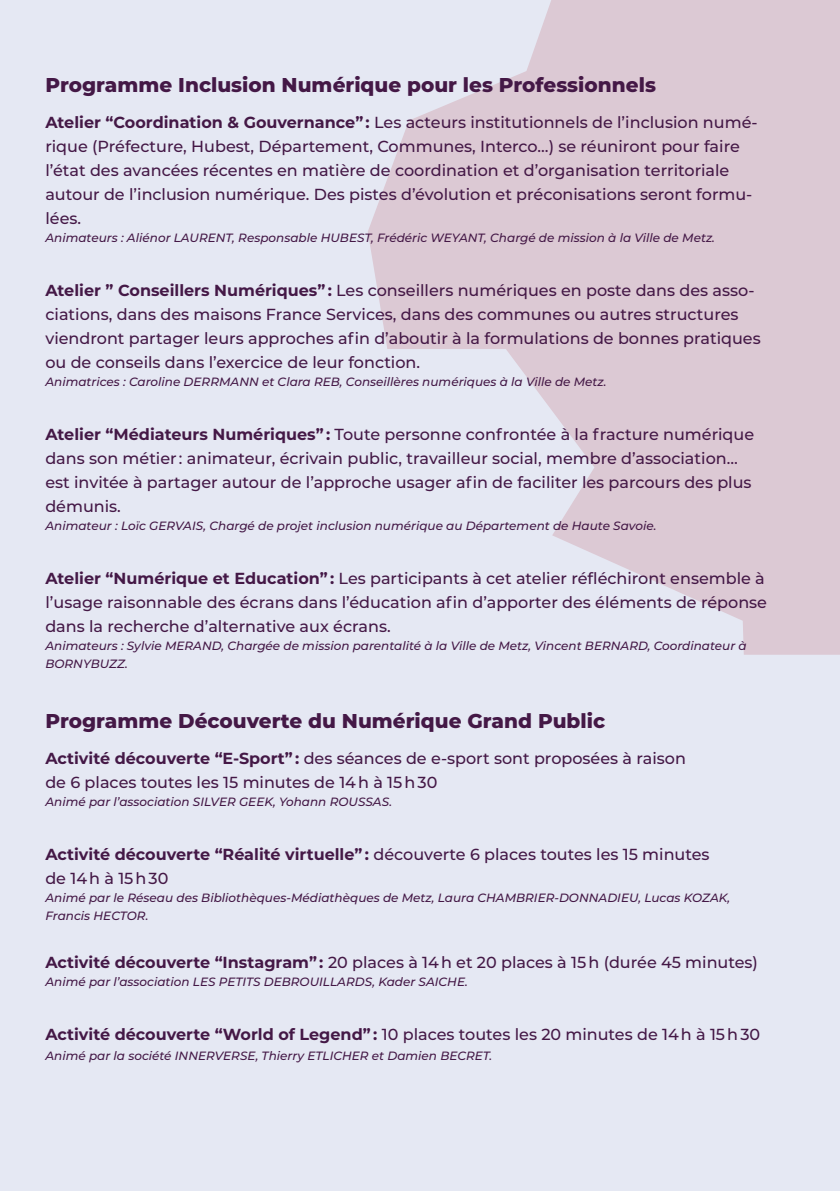
<style>
.page{position:relative;width:840px;height:1191px;background:#fff}
.page>*{position:absolute;margin:0;border:0;box-sizing:border-box;transform-origin:0 0}
.t1{font:800 20px "Montserrat";color:#441846}
.texte_courant{font:500 16px/24px "Montserrat";color:#441846}
.intervenants{font:italic 500 12px/18px "Montserrat";color:#441846}
.s1{font-weight:700}
</style>
<div class="page">
<div style="left:0;top:0;width:839px;height:1191px;background:#e5e8f3"></div>
<svg style="left:368px;top:0;width:471px;height:655px;fill:#dcc9d4"></svg>
<h2 class="t1" style="left:45px;top:70px;width:611px">Programme Inclusion Numérique pour les Professionnels</h2>
<p class="texte_courant" style="left:45px;top:110px;width:713px"><span class="s1">Atelier “Coordination &amp; Gouvernance” :</span> Les acteurs institutionnels de l’inclusion numé&shy;rique (Préfecture, Hubest, Département, Communes, Interco…) se réuniront pour faire l’état des avancées récentes en matière de coordination et d’organisation territoriale autour de l’inclusion numérique. Des pistes d’évolution et préconisations seront formu&shy;lées.</p>
<p class="intervenants" style="left:45px;top:228px;width:670px">Animateurs : Aliénor LAURENT, Responsable HUBEST, Frédéric WEYANT, Chargé de mission à la Ville de Metz.</p>
<p class="texte_courant" style="left:45px;top:278px;width:716px"><span class="s1">Atelier ” Conseillers Numériques” :</span> Les conseillers numériques en poste dans des asso&shy;ciations, dans des maisons France Services, dans des communes ou autres structures viendront partager leurs approches afin d’aboutir à la formulations de bonnes pratiques ou de conseils dans l’exercice de leur fonction.</p>
<p class="intervenants" style="left:45px;top:372px;width:562px">Animatrices : Caroline DERRMANN et Clara REB, Conseillères numériques à la Ville de Metz.</p>
<p class="texte_courant" style="left:45px;top:422px;width:709px"><span class="s1">Atelier “Médiateurs Numériques” :</span> Toute personne confrontée à la fracture numérique dans son métier : animateur, écrivain public, travailleur social, membre d’association… est invitée à partager autour de l’approche usager afin de faciliter les parcours des plus démunis.</p>
<p class="intervenants" style="left:45px;top:516px;width:612px">Animateur : Loïc GERVAIS, Chargé de projet inclusion numérique au Département de Haute Savoie.</p>
<p class="texte_courant" style="left:45px;top:566px;width:722px"><span class="s1">Atelier “Numérique et Education” :</span> Les participants à cet atelier réfléchiront ensemble à l’usage raisonnable des écrans dans l’éducation afin d’apporter des éléments de réponse dans la recherche d’alternative aux écrans.</p>
<p class="intervenants" style="left:45px;top:636px;width:702px">Animateurs : Sylvie MERAND, Chargée de mission parentalité à la Ville de Metz, Vincent BERNARD, Coordinateur à<br>BORNYBUZZ.</p>
<h2 class="t1" style="left:45px;top:706px;width:561px">Programme Découverte du Numérique Grand Public</h2>
<p class="texte_courant" style="left:45px;top:746px;width:641px"><span class="s1">Activité découverte “E-Sport” :</span> des séances de e-sport sont proposées à raison de 6 places toutes les 15 minutes de 14 h à 15 h 30</p>
<p class="intervenants" style="left:45px;top:792px;width:348px">Animé par l’association SILVER GEEK, Yohann ROUSSAS.</p>
<p class="texte_courant" style="left:45px;top:842px;width:665px"><span class="s1">Activité découverte “Réalité virtuelle” :</span> découverte 6 places toutes les 15 minutes de 14 h à 15 h 30</p>
<p class="intervenants" style="left:45px;top:888px;width:686px">Animé par le Réseau des Bibliothèques-Médiathèques de Metz, Laura CHAMBRIER-DONNADIEU, Lucas KOZAK,<br>Francis HECTOR.</p>
<p class="texte_courant" style="left:45px;top:950px;width:713px"><span class="s1">Activité découverte “Instagram” :</span> 20 places à 14 h et 20 places à 15 h (durée 45 minutes)</p>
<p class="intervenants" style="left:45px;top:972px;width:424px">Animé par l’association LES PETITS DEBROUILLARDS, Kader SAICHE.</p>
<p class="texte_courant" style="left:45px;top:1022px;width:716px"><span class="s1">Activité découverte “World of Legend” :</span> 10 places toutes les 20 minutes de 14 h à 15 h 30</p>
<p class="intervenants" style="left:45px;top:1045px;width:448px">Animé par la société INNERVERSE, Thierry ETLICHER et Damien BECRET.</p>
</div>
